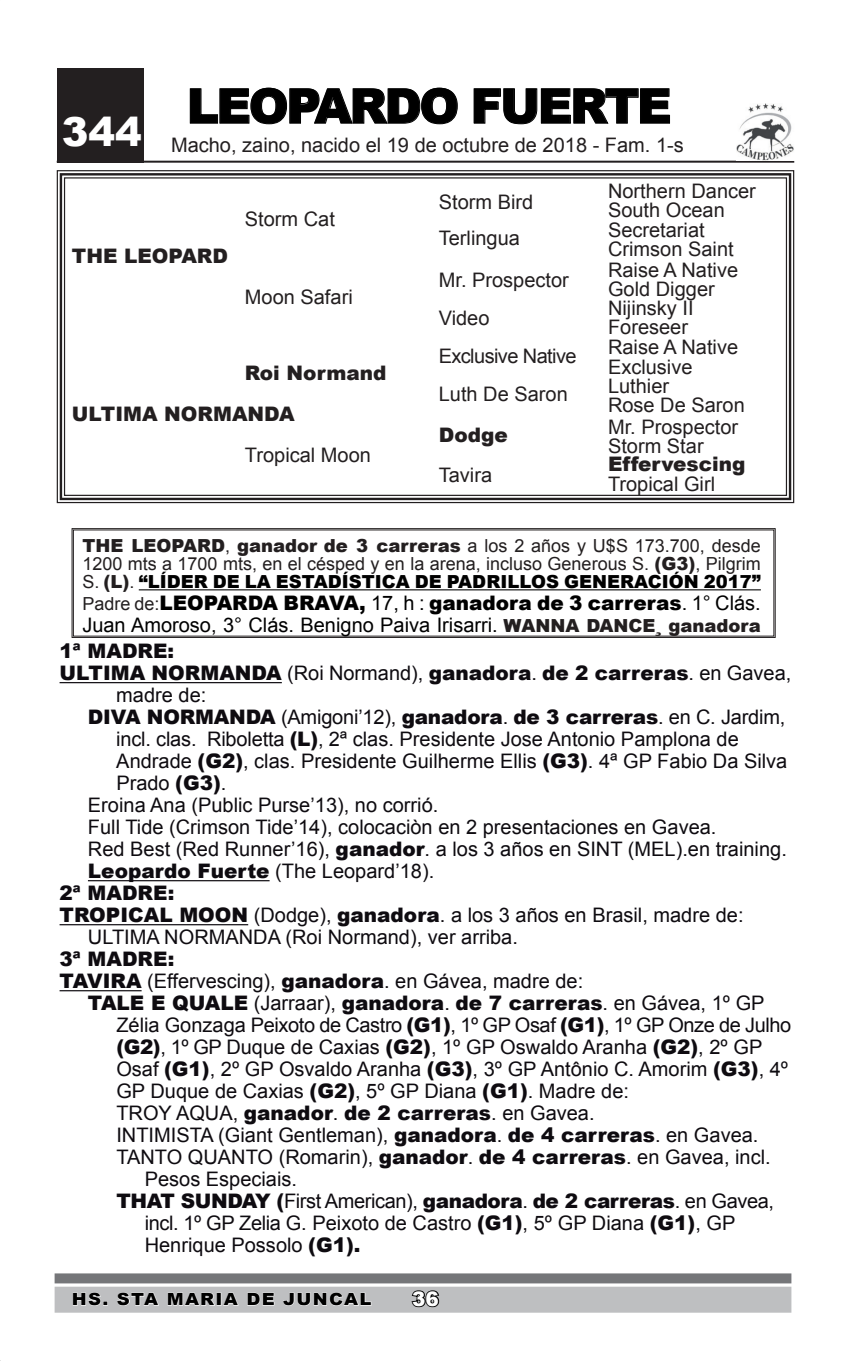
<style>
.page{position:relative;width:851px;height:1361px;background:#fff}
.page>*{position:absolute;margin:0;border:0;box-sizing:border-box;transform-origin:0 0}
.t1{font:900 48px "Arial";letter-spacing:-.05em;color:#000}
.t2{font:900 40px "Arial";color:#fff}
.t3{font:20px "Arial";color:#0e0b10}
.t4{font:20px "Arial";color:#231f20}
.t5{font:900 20px "Arial";color:#0e0b10}
.t6{font:20px/22px "Arial";color:#000}
.t7{font:20px "Arial";letter-spacing:-.02em;color:#0e0b10}
.t8{font:900 20px "Arial";letter-spacing:-.02em;color:#0e0b10}
.t9{font:900 20px "Arial";color:#231f20}
.t10{font:20px "Arial";letter-spacing:-.03em;color:#231f20}
.t11{font:900 20px "Arial";color:#fff}
.t12{font:18px/18px "Arial";color:#231f20;text-align:justify}
.t13{font:900 16.8px "Arial";letter-spacing:.07em;color:#000;scale:1.08 1}
.s1{font-weight:900}
.s2{font-weight:900;color:#000}
.s3{font-size:18px;color:#231f20}
.s4{font-weight:900;font-size:18px;color:#231f20}
.s5{font-weight:400}
</style>
<div class="page">
<div style="left:55px;top:1273px;width:736px;height:10px;background:#757679"></div>
<div style="left:55px;top:1286px;width:736px;height:26px;background:#bebfc1"></div>
<div style="left:57px;top:68px;width:86px;height:94px;background:#231f20"></div>
<svg style="left:56px;top:170px;width:738px;height:334px"></svg>
<div style="left:60px;top:173px;width:731px;height:327px;border:2px solid #231f20"></div>
<hr style="left:57px;top:161px;width:737px;height:2px;background:#231f20">
<svg style="left:189px;top:87px;width:269px;height:38px"></svg>
<svg style="left:473px;top:88px;width:197px;height:37px"></svg>
<hr style="left:60px;top:682px;width:222px;height:1px;background:#0e0b10">
<hr style="left:88px;top:880px;width:181px;height:1px;background:#0e0b10">
<hr style="left:60px;top:924px;width:188px;height:1px;background:#0e0b10">
<hr style="left:60px;top:990px;width:82px;height:1px;background:#0e0b10">
<svg style="left:411px;top:1290px;width:29px;height:18px"></svg>
<svg style="left:72px;top:528px;width:703px;height:110px"></svg>
<hr style="left:139px;top:589px;width:621px;height:1px;background:#000">
<svg style="left:72px;top:1292px;width:35px;height:14px"></svg>
<svg style="left:117px;top:1292px;width:42px;height:14px"></svg>
<svg style="left:167px;top:1292px;width:48px;height:14px"></svg>
<div style="left:217px;top:1293px;width:4px;height:12px;border:1px solid #fff"></div>
<svg style="left:223px;top:1292px;width:16px;height:14px"></svg>
<svg style="left:247px;top:1292px;width:28px;height:14px"></svg>
<svg style="left:283px;top:1292px;width:89px;height:14px"></svg>
<img style="left:736px;top:104px;width:58px;height:57px">
<h2 class="t2" style="left:62px;top:103px;width:82px">344</h2>
<h1 class="t1" style="left:187px;top:71px;width:486px">LEOPARDO FUERTE</h1>
<p class="t4" style="left:171px;top:132px;width:514px">Macho, zaino, nacido el 19 de octubre de 2018 - Fam. 1-s</p>
<p class="t9" style="left:72px;top:241px;width:158px">THE LEOPARD</p>
<p class="t4" style="left:245px;top:205px;width:92px">Storm Cat</p>
<p class="t4" style="left:245px;top:284px;width:109px">Moon Safari</p>
<p class="t9" style="left:245px;top:358px;width:143px">Roi Normand</p>
<p class="t9" style="left:72px;top:399px;width:224px">ULTIMA NORMANDA</p>
<p class="t4" style="left:245px;top:442px;width:127px">Tropical Moon</p>
<p class="t4" style="left:438px;top:188px;width:96px">Storm Bird</p>
<p class="t4" style="left:438px;top:224px;width:83px">Terlingua</p>
<p class="t4" style="left:438px;top:267px;width:132px">Mr. Prospector</p>
<p class="t4" style="left:438px;top:305px;width:52px">Video</p>
<p class="t10" style="left:438px;top:343px;width:139px">Exclusive Native</p>
<p class="t4" style="left:438px;top:381px;width:130px">Luth De Saron</p>
<p class="t9" style="left:438px;top:421px;width:70px">Dodge</p>
<p class="t4" style="left:438px;top:462px;width:55px">Tavira</p>
<p class="t4" style="left:608px;top:178px;width:149px">Northern Dancer</p>
<p class="t4" style="left:608px;top:197px;width:118px">South Ocean</p>
<p class="t4" style="left:608px;top:217px;width:98px">Secretariat</p>
<p class="t4" style="left:608px;top:235px;width:127px">Crimson Saint</p>
<p class="t4" style="left:608px;top:257px;width:132px">Raise A Native</p>
<p class="t4" style="left:608px;top:276px;width:108px">Gold Digger</p>
<p class="t4" style="left:608px;top:295px;width:87px">Nijinsky II</p>
<p class="t4" style="left:608px;top:314px;width:82px">Foreseer</p>
<p class="t4" style="left:608px;top:334px;width:132px">Raise A Native</p>
<p class="t4" style="left:608px;top:353px;width:86px">Exclusive</p>
<p class="t4" style="left:608px;top:373px;width:63px">Luthier</p>
<p class="t4" style="left:608px;top:392px;width:138px">Rose De Saron</p>
<p class="t4" style="left:608px;top:413px;width:132px">Mr. Prospector</p>
<p class="t4" style="left:608px;top:432px;width:97px">Storm Star</p>
<p class="t9" style="left:608px;top:450px;width:139px">Effervescing</p>
<p class="t4" style="left:608px;top:470px;width:109px">Tropical Girl</p>
<p class="t12" style="left:82px;top:536px;width:680px"><span class="s1">THE LEOPARD</span>, <span class="s1">ganador de 3 carreras</span> a los 2 años y U$S 173.700, desde 1200 mts a 1700 mts, en el césped y en la arena, incluso Generous S. <span class="s1">(G3)</span>, Pilgrim S. <span class="s1">(L)</span>. <span class="s2">“LÍDER DE LA ESTADÍSTICA DE PADRILLOS GENERACIÓN 2017”</span></p>
<p class="t6" style="left:82px;top:592px;width:680px"><span class="s3">Padre de:</span><span class="s1">LEOPARDA BRAVA,</span> 17, h : <span class="s1">ganadora de 3 carreras</span>. 1° Clás.<br>Juan Amoroso, 3° Clás. Benigno Paiva Irisarri. <span class="s4">WANNA DANCE¸ ganadora</span></p>
<p class="t5" style="left:60px;top:636px;width:116px">1ª MADRE:</p>
<p class="t5" style="left:60px;top:658px;width:733px">ULTIMA NORMANDA <span class="s5">(Roi Normand),</span> ganadora<span class="s5">.</span> de 2 carreras<span class="s5">. en Gavea,</span></p>
<p class="t3" style="left:116px;top:682px;width:92px">madre de:</p>
<p class="t5" style="left:88px;top:702px;width:698px">DIVA NORMANDA <span class="s5">(Amigoni’12),</span> ganadora<span class="s5">.</span> de 3 carreras<span class="s5">. en C. Jardim,</span></p>
<p class="t3" style="left:116px;top:726px;width:624px">incl. clas. Riboletta <span class="s1">(L)</span>, 2ª clas. Presidente Jose Antonio Pamplona de</p>
<p class="t3" style="left:116px;top:748px;width:672px">Andrade <span class="s1">(G2)</span>, clas. Presidente Guilherme Ellis <span class="s1">(G3)</span>. 4ª GP Fabio Da Silva</p>
<p class="t3" style="left:116px;top:770px;width:112px">Prado <span class="s1">(G3)</span>.</p>
<p class="t3" style="left:88px;top:792px;width:352px">Eroina Ana (Public Purse’13), no corrió.</p>
<p class="t3" style="left:88px;top:814px;width:630px">Full Tide (Crimson Tide’14), colocaciòn en 2 presentaciones en Gavea.</p>
<p class="t3" style="left:88px;top:836px;width:700px">Red Best (Red Runner’16), <span class="s1">ganador</span>. a los 3 años en SINT (MEL).en training.</p>
<p class="t3" style="left:88px;top:858px;width:348px"><span class="s1">Leopardo Fuerte</span> (The Leopard’18).</p>
<p class="t5" style="left:60px;top:878px;width:116px">2ª MADRE:</p>
<p class="t3" style="left:60px;top:902px;width:685px"><span class="s1">TROPICAL MOON</span> (Dodge), <span class="s1">ganadora</span>. a los 3 años en Brasil, madre de:</p>
<p class="t3" style="left:88px;top:924px;width:431px">ULTIMA NORMANDA (Roi Normand), ver arriba.</p>
<p class="t5" style="left:60px;top:944px;width:116px">3ª MADRE:</p>
<p class="t3" style="left:60px;top:968px;width:525px"><span class="s1">TAVIRA</span> (Effervescing), <span class="s1">ganadora</span>. en Gávea, madre de:</p>
<p class="t5" style="left:88px;top:988px;width:678px">TALE E QUALE <span class="s5">(Jarraar),</span> ganadora<span class="s5">.</span> de 7 carreras<span class="s5">. en Gávea, 1º GP</span></p>
<p class="t7" style="left:116px;top:1012px;width:676px">Zélia Gonzaga Peixoto de Castro <span class="s1">(G1)</span>, 1º GP Osaf <span class="s1">(G1)</span>, 1º GP Onze de Julho</p>
<p class="t3" style="left:116px;top:1034px;width:647px"><span class="s1">(G2)</span>, 1º GP Duque de Caxias <span class="s1">(G2)</span>, 1º GP Oswaldo Aranha <span class="s1">(G2)</span>, 2º GP</p>
<p class="t3" style="left:116px;top:1056px;width:673px">Osaf <span class="s1">(G1)</span>, 2º GP Osvaldo Aranha <span class="s1">(G3)</span>, 3º GP Antônio C. Amorim <span class="s1">(G3)</span>, 4º</p>
<p class="t3" style="left:116px;top:1078px;width:514px">GP Duque de Caxias <span class="s1">(G2)</span>, 5º GP Diana <span class="s1">(G1)</span>. Madre de:</p>
<p class="t3" style="left:116px;top:1100px;width:479px">TROY AQUA, <span class="s1">ganador</span>. <span class="s1">de 2 carreras</span>. en Gavea.</p>
<p class="t3" style="left:116px;top:1122px;width:643px">INTIMISTA (Giant Gentleman), <span class="s1">ganadora</span>. <span class="s1">de 4 carreras</span>. en Gavea.</p>
<p class="t3" style="left:116px;top:1144px;width:655px">TANTO QUANTO (Romarin), <span class="s1">ganador</span>. <span class="s1">de 4 carreras</span>. en Gavea, incl.</p>
<p class="t3" style="left:145px;top:1166px;width:154px">Pesos Especiais.</p>
<p class="t8" style="left:116px;top:1186px;width:659px">THAT SUNDAY (<span class="s5">First American),</span> ganadora<span class="s5">.</span> de 2 carreras<span class="s5">. en Gavea,</span></p>
<p class="t3" style="left:145px;top:1210px;width:592px">incl. 1º GP Zelia G. Peixoto de Castro <span class="s1">(G1)</span>, 5º GP Diana <span class="s1">(G1)</span>, GP</p>
<p class="t3" style="left:145px;top:1232px;width:217px">Henrique Possolo <span class="s1">(G1).</span></p>
<p class="t11" style="left:412px;top:1284px;width:28px">36</p>
<p class="t13" style="left:72px;top:1287px;width:279px">HS. STA MARIA DE JUNCAL</p>
</div>
